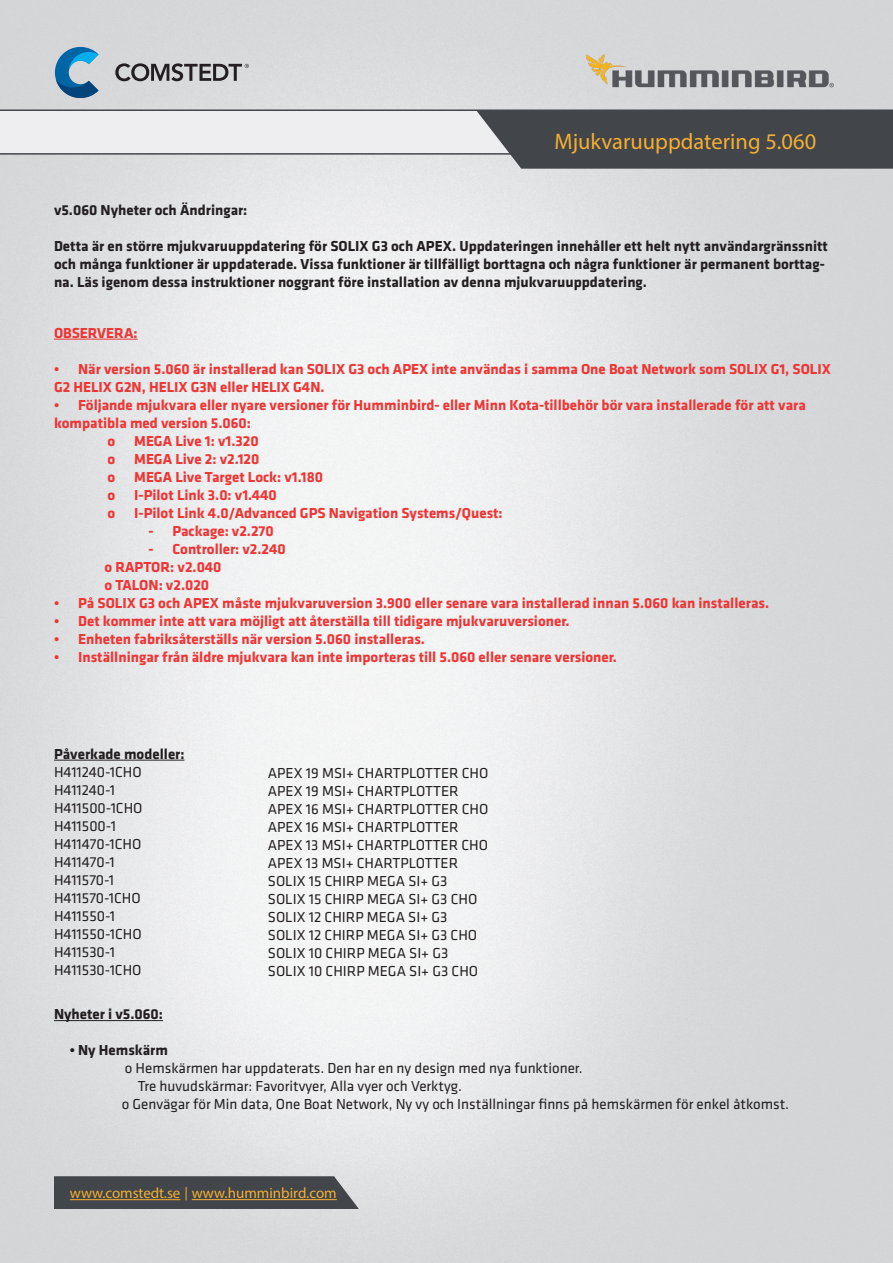
<style>
.page{position:relative;width:893px;height:1263px;background:#fff}
.page>*{position:absolute;margin:0;border:0;box-sizing:border-box;transform-origin:0 0}
.t1{font:22.5px "Myriad Pro";color:#f4af32}
.t2{font:700 15px/18px "Klavika";color:#ee3635}
.t3{font:15px/18px "Klavika";color:#231f20}
.t4{font:700 15px/18px "Klavika";color:#231f20}
.t5{font:15px "Myriad Pro";color:#f4af32}
</style>
<div class="page">
<svg style="left:0;top:109px;width:893px;height:60px;background:#9c9da0"></svg>
<img style="left:582px;top:55px;width:257px;height:40px">
<hr style="left:54px;top:1020px;width:109px;height:1px;background:#231f20">
<hr style="left:54px;top:760px;width:130px;height:1px;background:#231f20">
<hr style="left:54px;top:339px;width:84px;height:1px;background:#ee3635">
<svg style="left:54px;top:1176px;width:305px;height:33px;background:#4e4f4f"></svg>
<svg style="left:55px;top:47px;width:44px;height:51px;background:#6098bb"></svg>
<svg style="left:115px;top:63px;width:134px;height:18px;background:#8f8e90"></svg>
<p class="t1" style="left:554px;top:128px;width:263px">Mjukvaruuppdatering 5.060</p>
<p class="t4" style="left:54px;top:201px;width:195px">v5.060 Nyheter och Ändringar:</p>
<p class="t4" style="left:54px;top:237px;width:775px">Detta är en större mjukvaruuppdatering för SOLIX G3 och APEX. Uppdateringen innehåller ett helt nytt användargränssnitt och många funktioner är uppdaterade. Vissa funktioner är tillfälligt borttagna och några funktioner är permanent borttag&shy;na. Läs igenom dessa instruktioner noggrant före installation av denna mjukvaruuppdatering.</p>
<p class="t2" style="left:54px;top:323px;width:85px">OBSERVERA:</p>
<p class="t2" style="left:54px;top:359px;width:778px">• När version 5.060 är installerad kan SOLIX G3 och APEX inte användas i samma One Boat Network som SOLIX G1, SOLIX<br>G2 HELIX G2N, HELIX G3N eller HELIX G4N.</p>
<p class="t2" style="left:54px;top:395px;width:753px">• Följande mjukvara eller nyare versioner för Humminbird- eller Minn Kota-tillbehör bör vara installerade för att vara kompatibla med version 5.060:</p>
<p class="t2" style="left:108px;top:431px;width:9px">o</p>
<p class="t2" style="left:134px;top:431px;width:126px">MEGA Live 1: v1.320</p>
<p class="t2" style="left:108px;top:449px;width:9px">o</p>
<p class="t2" style="left:134px;top:449px;width:127px">MEGA Live 2: v2.120</p>
<p class="t2" style="left:108px;top:467px;width:9px">o</p>
<p class="t2" style="left:134px;top:467px;width:190px">MEGA Live Target Lock: v1.180</p>
<p class="t2" style="left:108px;top:485px;width:9px">o</p>
<p class="t2" style="left:134px;top:485px;width:144px">I-Pilot Link 3.0: v1.440</p>
<p class="t2" style="left:108px;top:503px;width:9px">o</p>
<p class="t2" style="left:134px;top:503px;width:370px">I-Pilot Link 4.0/Advanced GPS Navigation Systems/Quest:</p>
<p class="t2" style="left:149px;top:521px;width:127px">- Package: v2.270</p>
<p class="t2" style="left:149px;top:539px;width:139px">- Controller: v2.240</p>
<p class="t2" style="left:104px;top:557px;width:119px">o RAPTOR: v2.040</p>
<p class="t2" style="left:104px;top:575px;width:106px">o TALON: v2.020</p>
<p class="t2" style="left:54px;top:593px;width:717px">• På SOLIX G3 och APEX måste mjukvaruversion 3.900 eller senare vara installerad innan 5.060 kan installeras.</p>
<p class="t2" style="left:54px;top:611px;width:517px">• Det kommer inte att vara möjligt att återställa till tidigare mjukvaruversioner.</p>
<p class="t2" style="left:54px;top:629px;width:372px">• Enheten fabriksåterställs när version 5.060 installeras.</p>
<p class="t2" style="left:54px;top:647px;width:564px">• Inställningar från äldre mjukvara kan inte importeras till 5.060 eller senare versioner.</p>
<p class="t4" style="left:54px;top:744px;width:132px">Påverkade modeller:</p>
<p class="t3" style="left:54px;top:762px;width:89px">H411240-1CHO<br>H411240-1</p>
<p class="t3" style="left:54px;top:798px;width:90px">H411500-1CHO</p>
<p class="t3" style="left:54px;top:816px;width:63px">H411500-1</p>
<p class="t3" style="left:54px;top:834px;width:89px">H411470-1CHO</p>
<p class="t3" style="left:54px;top:852px;width:62px">H411470-1</p>
<p class="t3" style="left:54px;top:870px;width:62px">H411570-1</p>
<p class="t3" style="left:54px;top:888px;width:88px">H411570-1CHO</p>
<p class="t3" style="left:54px;top:906px;width:63px">H411550-1</p>
<p class="t3" style="left:54px;top:924px;width:89px">H411550-1CHO</p>
<p class="t3" style="left:54px;top:942px;width:62px">H411530-1</p>
<p class="t3" style="left:54px;top:960px;width:89px">H411530-1CHO</p>
<p class="t3" style="left:268px;top:763px;width:222px">APEX 19 MSI+ CHARTPLOTTER CHO</p>
<p class="t3" style="left:268px;top:781px;width:192px">APEX 19 MSI+ CHARTPLOTTER</p>
<p class="t3" style="left:268px;top:799px;width:222px">APEX 16 MSI+ CHARTPLOTTER CHO</p>
<p class="t3" style="left:268px;top:817px;width:192px">APEX 16 MSI+ CHARTPLOTTER</p>
<p class="t3" style="left:268px;top:835px;width:222px">APEX 13 MSI+ CHARTPLOTTER CHO</p>
<p class="t3" style="left:268px;top:853px;width:192px">APEX 13 MSI+ CHARTPLOTTER</p>
<p class="t3" style="left:268px;top:871px;width:181px">SOLIX 15 CHIRP MEGA SI+ G3</p>
<p class="t3" style="left:268px;top:889px;width:211px">SOLIX 15 CHIRP MEGA SI+ G3 CHO</p>
<p class="t3" style="left:268px;top:907px;width:181px">SOLIX 12 CHIRP MEGA SI+ G3</p>
<p class="t3" style="left:268px;top:925px;width:211px">SOLIX 12 CHIRP MEGA SI+ G3 CHO</p>
<p class="t3" style="left:268px;top:943px;width:182px">SOLIX 10 CHIRP MEGA SI+ G3</p>
<p class="t3" style="left:268px;top:961px;width:212px">SOLIX 10 CHIRP MEGA SI+ G3 CHO</p>
<p class="t4" style="left:54px;top:1004px;width:110px">Nyheter i v5.060:</p>
<p class="t4" style="left:70px;top:1040px;width:100px">• Ny Hemskärm</p>
<p class="t3" style="left:125px;top:1059px;width:459px">o Hemskärmen har uppdaterats. Den har en ny design med nya funktioner.</p>
<p class="t3" style="left:138px;top:1077px;width:325px">Tre huvudskärmar: Favoritvyer, Alla vyer och Verktyg.</p>
<p class="t3" style="left:122px;top:1095px;width:669px">o Genvägar för Min data, One Boat Network, Ny vy och Inställningar finns på hemskärmen för enkel åtkomst.</p>
<p class="t5" style="left:70px;top:1184px;width:112px">www.comstedt.se</p>
<p class="t5" style="left:192px;top:1184px;width:147px">www.humminbird.com</p>
</div>
